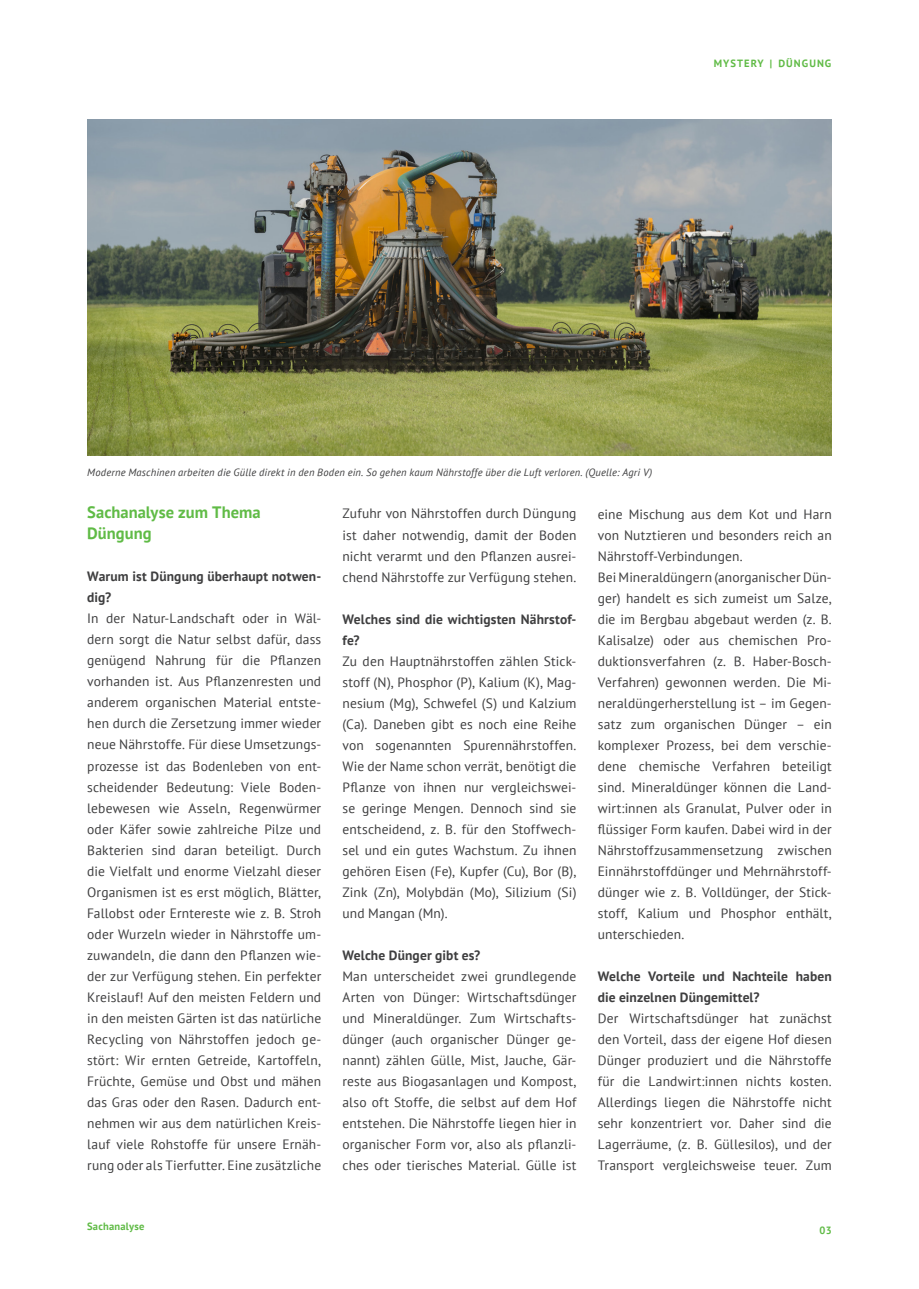
<style>
.page{position:relative;width:919px;height:1289px;background:#fff}
.page>*{position:absolute;margin:0;border:0;box-sizing:border-box;transform-origin:0 0}
.t1{font:700 16.5px/21px "PT Sans";letter-spacing:.005em;color:#60bb46}
.t2{font:13.5px/21px "PT Sans";letter-spacing:.01em;color:#3e3e3f;text-align:justify}
.t3{font:700 13.5px/21px "PT Sans";letter-spacing:.01em;color:#3e3e3f}
.t4{font:italic 10.5px "PT Sans";letter-spacing:.015em;color:#3e3e3f}
.t5{font:700 10.5px "PT Sans";letter-spacing:.1em;color:#60bb46}
.t6{font:700 10.5px "PT Sans";letter-spacing:.02em;color:#60bb46}
.t7{font:700 10.5px "PT Sans";letter-spacing:.04em;color:#60bb46}
</style>
<div class="page">
<img style="left:87px;top:119px;width:744px;height:336px">
<p class="t5" style="left:713px;top:56px;width:119px">MYSTERY | DÜNGUNG</p>
<p class="t4" style="left:87px;top:466px;width:566px">Moderne Maschinen arbeiten die Gülle direkt in den Boden ein. So gehen kaum Nährstoffe über die Luft verloren. (Quelle: Agri V)</p>
<p class="t1" style="left:87px;top:501px;width:175px">Sachanalyse zum Thema<br>Düngung</p>
<p class="t3" style="left:87px;top:566px;width:235px">Warum ist Düngung überhaupt notwen&shy;dig?</p>
<p class="t2" style="left:87px;top:608px;width:235px">In der Natur-Landschaft oder in Wäl&shy;dern sorgt die Natur selbst dafür, dass genügend Nahrung für die Pflanzen vorhanden ist. Aus Pflanzenresten und anderem organischen Material entste&shy;hen durch die Zersetzung immer wieder neue Nährstoffe. Für diese Umsetzungs&shy;prozesse ist das Bodenleben von ent&shy;scheidender Bedeutung: Viele Boden&shy;lebewesen wie Asseln, Regenwürmer oder Käfer sowie zahlreiche Pilze und Bakterien sind daran beteiligt. Durch die Vielfalt und enorme Vielzahl dieser Organismen ist es erst möglich, Blätter, Fallobst oder Erntereste wie z. B. Stroh oder Wurzeln wieder in Nährstoffe um&shy;zuwandeln, die dann den Pflanzen wie&shy;der zur Verfügung stehen. Ein perfekter Kreislauf! Auf den meisten Feldern und in den meisten Gärten ist das natürliche Recycling von Nährstoffen jedoch ge&shy;stört: Wir ernten Getreide, Kartoffeln, Früchte, Gemüse und Obst und mähen das Gras oder den Rasen. Dadurch ent&shy;nehmen wir aus dem natürlichen Kreis&shy;lauf viele Rohstoffe für unsere Ernäh&shy;rung oder als Tierfutter. Eine zusätzliche</p>
<p class="t2" style="left:342px;top:503px;width:235px">Zufuhr von Nährstoffen durch Düngung ist daher notwendig, damit der Boden nicht verarmt und den Pflanzen ausrei&shy;chend Nährstoffe zur Verfügung stehen.</p>
<p class="t3" style="left:342px;top:608px;width:235px">Welches sind die wichtigsten Nährstof&shy;fe?</p>
<p class="t2" style="left:342px;top:650px;width:235px">Zu den Hauptnährstoffen zählen Stick&shy;stoff (N), Phosphor (P), Kalium (K), Mag&shy;nesium (Mg), Schwefel (S) und Kalzium (Ca). Daneben gibt es noch eine Reihe von sogenannten Spurennährstoffen.<br>Wie der Name schon verrät, benötigt die Pflanze von ihnen nur vergleichswei&shy;se geringe Mengen. Dennoch sind sie entscheidend, z. B. für den Stoffwech&shy;sel und ein gutes Wachstum. Zu ihnen gehören Eisen (Fe), Kupfer (Cu), Bor (B), Zink (Zn), Molybdän (Mo), Silizium (Si) und Mangan (Mn).</p>
<p class="t3" style="left:342px;top:944px;width:139px">Welche Dünger gibt es?</p>
<p class="t2" style="left:342px;top:965px;width:235px">Man unterscheidet zwei grundlegende Arten von Dünger: Wirtschaftsdünger und Mineraldünger. Zum Wirtschafts&shy;dünger (auch organischer Dünger ge&shy;nannt) zählen Gülle, Mist, Jauche, Gär&shy;reste aus Biogasanlagen und Kompost, also oft Stoffe, die selbst auf dem Hof entstehen. Die Nährstoffe liegen hier in organischer Form vor, also als pflanzli&shy;ches oder tierisches Material. Gülle ist</p>
<p class="t2" style="left:597px;top:503px;width:235px;text-align:left">eine Mischung aus dem Kot und Harn von Nutztieren und besonders reich an Nährstoff-Verbindungen.<br>Bei Mineraldüngern (anorganischer Dün&shy;ger) handelt es sich zumeist um Salze, die im Bergbau abgebaut werden (z. B.<br>Kalisalze) oder aus chemischen Pro&shy;duktionsverfahren (z. B. Haber-Bosch-Verfahren) gewonnen werden. Die Mi&shy;neraldüngerherstellung ist – im Gegen&shy;satz zum organischen Dünger – ein komplexer Prozess, bei dem verschie&shy;dene chemische Verfahren beteiligt sind. Mineraldünger können die Land&shy;wirt:innen als Granulat, Pulver oder in flüssiger Form kaufen. Dabei wird in der Nährstoffzusammensetzung zwischen Einnährstoffdünger und Mehrnährstoff&shy;dünger wie z. B. Volldünger, der Stick&shy;stoff, Kalium und Phosphor enthält, unterschieden.</p>
<p class="t3" style="left:597px;top:965px;width:235px">Welche Vorteile und Nachteile haben die einzelnen Düngemittel?</p>
<p class="t2" style="left:597px;top:1007px;width:235px">Der Wirtschaftsdünger hat zunächst den Vorteil, dass der eigene Hof diesen Dünger produziert und die Nährstoffe für die Landwirt:innen nichts kosten.<br>Allerdings liegen die Nährstoffe nicht sehr konzentriert vor. Daher sind die Lagerräume, (z. B. Güllesilos), und der Transport vergleichsweise teuer. Zum</p>
<p class="t6" style="left:87px;top:1219px;width:59px">Sachanalyse</p>
<p class="t7" style="left:819px;top:1222px;width:14px">03</p>
</div>
